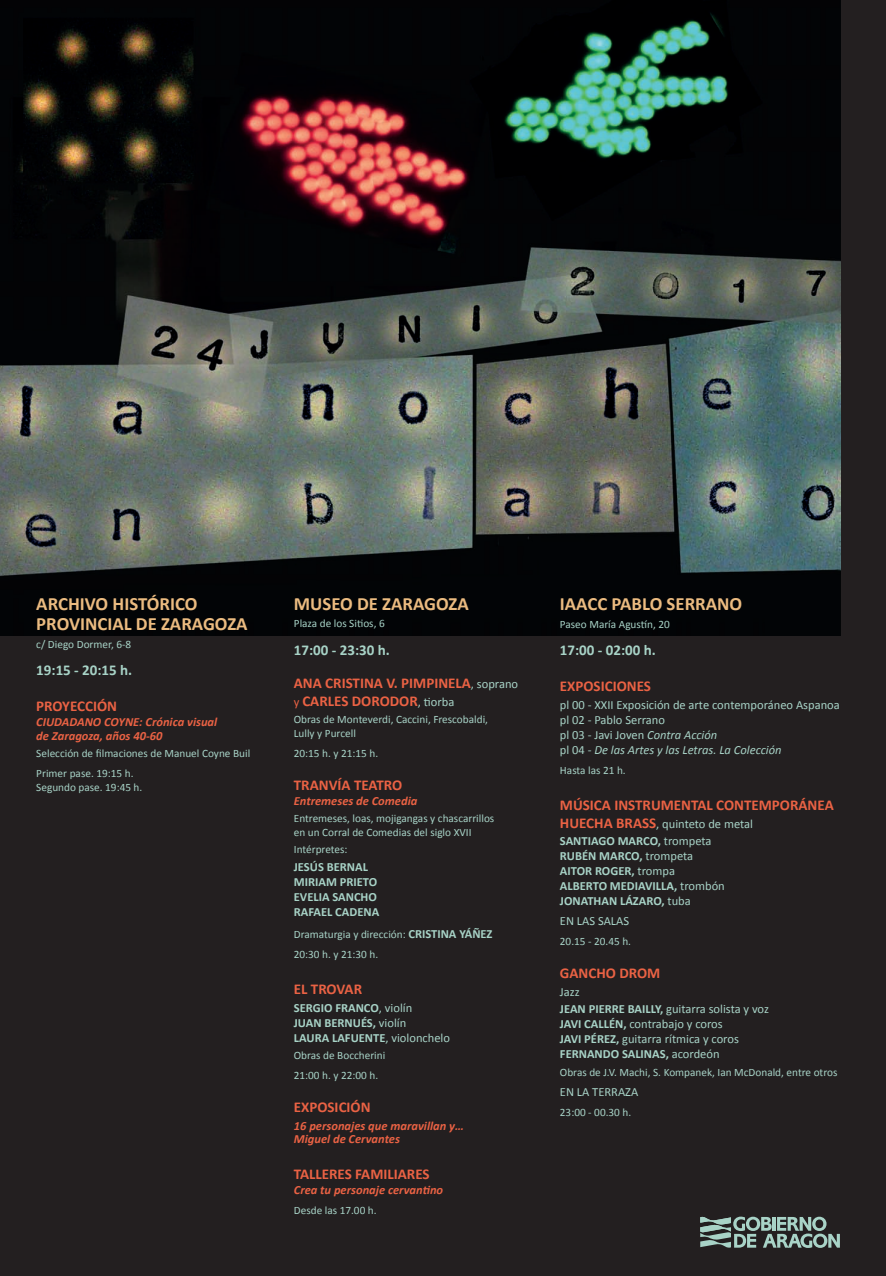
<style>
.page{position:relative;width:886px;height:1276px;background:#231f20}
.page>*{position:absolute;margin:0;border:0;box-sizing:border-box;transform-origin:0 0}
.t1{font:700 18.75px/20px "Calibri";color:#ebbb80}
.t2{font:700 15px/33px "Calibri";color:#ea6244}
.t3{font:700 15px "Calibri";color:#a8d3c7}
.t4{font:12.5px/15px "Calibri";color:#a8d3c7}
.t5{font:700 12.5px/15px "Calibri";color:#a8d3c7}
.t6{font:italic 700 12.5px/13.8px "Calibri";color:#ea6244}
.t7{font:11.25px/20px "Calibri";color:#a8d3c7}
.s1{color:#a8d3c7}
.s2{font-weight:400;font-size:12.5px;color:#a8d3c7}
.s3{font-weight:400;font-size:12.5px}
.s4{font-weight:700;font-size:12.5px}
.s5{font-weight:400}
.s6{font-style:italic}
.s7{font-weight:700;font-size:15px;color:#ea6244}
.s8{font-weight:700}
</style>
<div class="page">
<img style="left:0;top:0;width:841px;height:636px">
<svg style="left:700px;top:1216px;width:140px;height:32px"></svg>
<h1 class="t1" style="left:36px;top:592px;width:213px">ARCHIVO HISTÓRICO<br>PROVINCIAL DE ZARAGOZA</h1>
<p class="t7" style="left:36px;top:633px;width:96px">c/ Diego Dormer, 6-8</p>
<h2 class="t3" style="left:36px;top:661px;width:97px">19:15 - 20:15 h.</h2>
<h2 class="t2" style="left:36px;top:689px;width:82px">PROYECCIÓN</h2>
<p class="t6" style="left:36px;top:714px;width:182px">CIUDADANO COYNE: Crónica visual de Zaragoza, años 40-60</p>
<p class="t7" style="left:36px;top:743px;width:215px">Selección de filmaciones de Manuel Coyne Buil<br>Primer pase. 19:15 h.</p>
<p class="t7" style="left:36px;top:776px;width:108px">Segundo pase. 19:45 h.</p>
<h1 class="t1" style="left:294px;top:592px;width:176px">MUSEO DE ZARAGOZA</h1>
<p class="t7" style="left:294px;top:613px;width:92px">Plaza de los Sitios, 6</p>
<h2 class="t2" style="left:294px;top:632px;width:226px"><span class="s1">17:00 - 23:30 h.<br></span>ANA CRISTINA V. PIMPINELA<span class="s2">, soprano</span></h2>
<h2 class="t2" style="left:294px;top:683px;width:162px"><span class="s3">y</span> CARLES DORODOR<span class="s2">, tiorba</span></h2>
<p class="t7" style="left:294px;top:712px;width:196px;line-height:13.5px">Obras de Monteverdi, Caccini, Frescobaldi,<br>Lully y Purcell</p>
<p class="t7" style="left:294px;top:742px;width:86px">20:15 h. y 21:15 h.</p>
<h2 class="t2" style="left:294px;top:767px;width:110px">TRANVÍA TEATRO</h2>
<p class="t6" style="left:294px;top:793px;width:125px">Entremeses de Comedia</p>
<p class="t7" style="left:294px;top:811px;width:202px;line-height:13.5px">Entremeses, loas, mojigangas y chascarrillos en un Corral de Comedias del siglo XVII</p>
<p class="t7" style="left:294px;top:839px;width:55px">Intérpretes:</p>
<p class="t5" style="left:294px;top:858px;width:87px">JESÚS BERNAL<br>MIRIAM PRIETO<br>EVELIA SANCHO<br>RAFAEL CADENA</p>
<p class="t7" style="left:294px;top:924px;width:200px">Dramaturgia y dirección: <span class="s4">CRISTINA YÁÑEZ<br></span>20:30 h. y 21:30 h.</p>
<h2 class="t2" style="left:294px;top:972px;width:70px">EL TROVAR</h2>
<p class="t5" style="left:294px;top:999px;width:158px">SERGIO FRANCO<span class="s5">, violín<br></span>JUAN BERNUÉS, <span class="s5">violín<br></span>LAURA LAFUENTE<span class="s5">, violonchelo</span></p>
<p class="t7" style="left:294px;top:1045px;width:93px">Obras de Boccherini<br>21:00 h. y 22:00 h.</p>
<h2 class="t2" style="left:294px;top:1090px;width:78px">EXPOSICIÓN</h2>
<p class="t6" style="left:294px;top:1118px;width:172px">16 personajes que maravillan y…<br>Miguel de Cervantes</p>
<h2 class="t2" style="left:294px;top:1157px;width:137px">TALLERES FAMILIARES</h2>
<p class="t6" style="left:294px;top:1182px;width:151px">Crea tu personaje cervantino</p>
<p class="t7" style="left:294px;top:1200px;width:84px">Desde las 17.00 h.</p>
<h1 class="t1" style="left:560px;top:592px;width:184px">IAACC PABLO SERRANO</h1>
<p class="t7" style="left:560px;top:613px;width:111px">Paseo María Agustín, 20</p>
<h2 class="t3" style="left:560px;top:641px;width:97px">17:00 - 02:00 h.</h2>
<h2 class="t2" style="left:560px;top:669px;width:93px">EXPOSICIONES</h2>
<p class="t4" style="left:560px;top:696px;width:281px">pl 00 - XXII Exposición de arte contemporáneo Aspanoa pl 02 - Pablo Serrano<br>pl 03 - Javi Joven <span class="s6">Contra Acción<br></span>pl 04 - <span class="s6">De las Artes y las Letras. La Colección</span></p>
<p class="t7" style="left:560px;top:759px;width:67px">Hasta las 21 h.</p>
<h2 class="t2" style="left:560px;top:787px;width:275px">MÚSICA INSTRUMENTAL CONTEMPORÁNEA</h2>
<p class="t4" style="left:560px;top:814px;width:195px;line-height:17.5px"><span class="s7">HUECHA BRASS</span>, quinteto de metal<br><span class="s8">SANTIAGO MARCO,</span> trompeta</p>
<p class="t5" style="left:560px;top:848px;width:166px">RUBÉN MARCO, <span class="s5">trompeta<br></span>AITOR ROGER, <span class="s5">trompa<br></span>ALBERTO MEDIAVILLA, <span class="s5">trombón<br></span>JONATHAN LÁZARO, <span class="s5">tuba</span></p>
<p class="t4" style="left:560px;top:913px;width:71px">EN LAS SALAS</p>
<p class="t7" style="left:560px;top:931px;width:73px">20.15 - 20.45 h.</p>
<h2 class="t2" style="left:560px;top:956px;width:102px">GANCHO DROM</h2>
<p class="t4" style="left:560px;top:982px;width:210px;line-height:17.5px">Jazz<br><span class="s8">JEAN PIERRE BAILLY,</span> guitarra solista y voz</p>
<p class="t4" style="left:560px;top:1016px;width:180px"><span class="s8">JAVI CALLÉN,</span> contrabajo y coros<br><span class="s8">JAVI PÉREZ,</span> guitarra rítmica y coros<br><span class="s8">FERNANDO SALINAS,</span> acordeón</p>
<p class="t7" style="left:560px;top:1061px;width:279px">Obras de J.V. Machi, S. Kompanek, Ian McDonald, entre otros</p>
<p class="t4" style="left:560px;top:1083px;width:80px">EN LA TERRAZA</p>
<p class="t7" style="left:560px;top:1101px;width:73px">23:00 - 00.30 h.</p>
</div>
